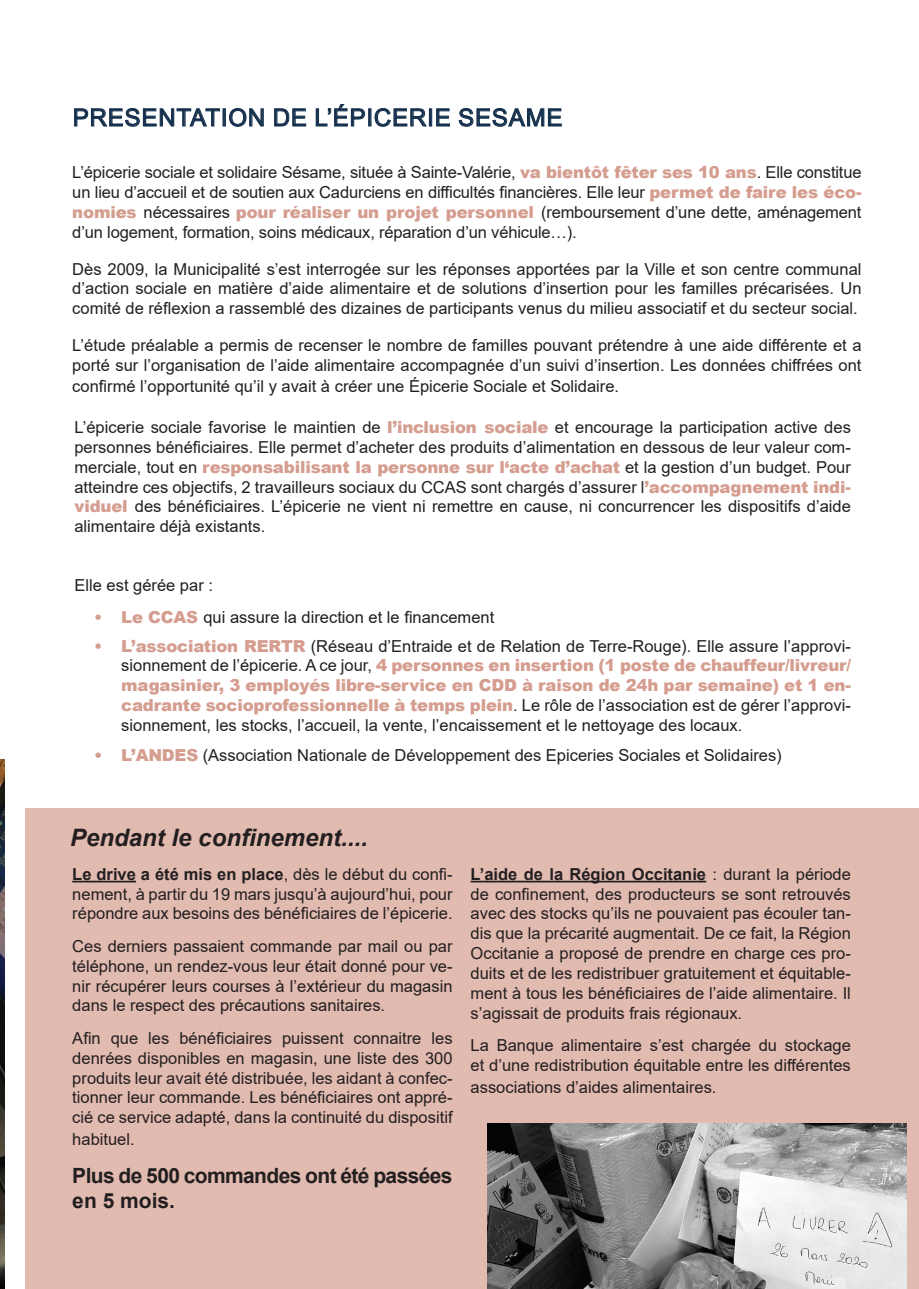
<style>
.page{position:relative;width:919px;height:1289px;background:#fff}
.page>*{position:absolute;margin:0;border:0;box-sizing:border-box;transform-origin:0 0}
.t1{font:24px "Arial";letter-spacing:.035em;color:#15304c}
.t2{font:italic 700 24px "Arial";color:#231f20}
.t3{font:700 21px/25.2px "Arial";letter-spacing:-.03em;color:#231f20}
.t4{font:16.5px/19.8px "Arial";color:#231f20;text-align:justify}
.s1{font-weight:900;color:#d59d8f}
.s2{font-weight:700}
</style>
<div class="page">
<img style="left:0;top:759px;width:4px;height:529px">
<svg style="left:74px;top:108px;width:146px;height:19px"></svg>
<div style="left:223px;top:108px;width:3px;height:18px;border:1px solid #15304c"></div>
<svg style="left:229px;top:108px;width:35px;height:19px"></svg>
<svg style="left:274px;top:108px;width:32px;height:19px"></svg>
<svg style="left:315px;top:104px;width:50px;height:23px"></svg>
<div style="left:368px;top:108px;width:3px;height:18px;border:1px solid #15304c"></div>
<svg style="left:374px;top:108px;width:53px;height:19px"></svg>
<div style="left:429px;top:108px;width:3px;height:18px;border:1px solid #15304c"></div>
<svg style="left:436px;top:108px;width:14px;height:19px"></svg>
<svg style="left:458px;top:108px;width:104px;height:19px"></svg>
<div style="left:26px;top:808px;width:892px;height:480px;background:#e1bab0"></div>
<hr style="left:72px;top:880px;width:64px;height:2px;background:#231f20">
<hr style="left:470px;top:880px;width:236px;height:2px;background:#231f20">
<img style="left:488px;top:1123px;width:418px;height:165px">
<h1 class="t1" style="left:73px;top:101px;width:119px">PRESENTAT</h1>
<h1 class="t1" style="left:221px;top:101px;width:144px">ION DE L’épice</h1>
<h1 class="t1" style="left:409px;top:101px;width:67px">rie ses</h1>
<h1 class="t1" style="left:508px;top:101px;width:35px">ame</h1>
<p class="t4" style="left:72px;top:162px;width:790px">L’épicerie sociale et solidaire Sésame, située à Sainte-Valérie, <span class="s1">va bientôt fêter ses 10 ans</span>. Elle constitue un lieu d’accueil et de soutien aux Cadurciens en difficultés financières. Elle leur <span class="s1">permet de faire les éco&shy;nomies</span> nécessaires <span class="s1">pour réaliser un projet personnel</span> (remboursement d’une dette, aménagement d’un logement, formation, soins médicaux, réparation d’un véhicule…).</p>
<p class="t4" style="left:72px;top:259px;width:790px">Dès 2009, la Municipalité s’est interrogée sur les réponses apportées par la Ville et son centre communal d’action sociale en matière d’aide alimentaire et de solutions d’insertion pour les familles précarisées. Un comité de réflexion a rassemblé des dizaines de participants venus du milieu associatif et du secteur social.</p>
<p class="t4" style="left:72px;top:335px;width:790px">L’étude préalable a permis de recenser le nombre de familles pouvant prétendre à une aide différente et a porté sur l’organisation de l’aide alimentaire accompagnée d’un suivi d’insertion. Les données chiffrées ont</p>
<p class="t4" style="left:72px;top:376px;width:548px">confirmé l’opportunité qu’il y avait à créer une Épicerie Sociale et Solidaire.</p>
<p class="t4" style="left:74px;top:417px;width:778px">L’épicerie sociale favorise le maintien de <span class="s1">l’inclusion sociale</span> et encourage la participation active des personnes bénéficiaires. Elle permet d’acheter des produits d’alimentation en dessous de leur valeur com&shy;merciale, tout en <span class="s1">responsabilisant la personne sur l‘acte d’achat</span> et la gestion d’un budget. Pour atteindre ces objectifs, 2 travailleurs sociaux du CCAS sont chargés d’assurer l<span class="s1">’accompagnement indi&shy;viduel</span> des bénéficiaires. L’épicerie ne vient ni remettre en cause, ni concurrencer les dispositifs d’aide alimentaire déjà existants.</p>
<p class="t4" style="left:74px;top:575px;width:140px">Elle est gérée par :</p>
<p class="t4" style="left:94px;top:607px;width:401px"><span class="s1">• Le CCAS</span> qui assure la direction et le financement</p>
<p class="t4" style="left:121px;top:635px;width:731px;text-indent:-27px"><span class="s1">• L’association RERTR</span> (Réseau d’Entraide et de Relation de Terre-Rouge). Elle assure l’approvi&shy;sionnement de l’épicerie. A ce jour, <span class="s1">4 personnes en insertion (1 poste de chauffeur/livreur/ magasinier, 3 employés libre-service en CDD à raison de 24h par semaine) et 1 en&shy;cadrante socioprofessionnelle à temps plein</span>. Le rôle de l’association est de gérer l’approvi&shy;sionnement, les stocks, l’accueil, la vente, l’encaissement et le nettoyage des locaux.</p>
<p class="t4" style="left:94px;top:745px;width:689px"><span class="s1">• L’ANDES</span> (Association Nationale de Développement des Epiceries Sociales et Solidaires)</p>
<h1 class="t2" style="left:70px;top:821px;width:299px">Pendant le confinement....</h1>
<p class="t4" style="left:72px;top:864px;width:382px"><span class="s2">Le drive a été mis en place</span>, dès le début du confi&shy;nement, à partir du 19 mars jusqu’à aujourd’hui, pour répondre aux besoins des bénéficiaires de l’épicerie.</p>
<p class="t4" style="left:72px;top:936px;width:382px">Ces derniers passaient commande par mail ou par téléphone, un rendez-vous leur était donné pour ve&shy;nir récupérer leurs courses à l’extérieur du magasin dans le respect des précautions sanitaires.</p>
<p class="t4" style="left:72px;top:1028px;width:382px">Afin que les bénéficiaires puissent connaitre les denrées disponibles en magasin, une liste des 300 produits leur avait été distribuée, les aidant à confec&shy;tionner leur commande. Les bénéficiaires ont appré&shy;cié ce service adapté, dans la continuité du dispositif</p>
<p class="t4" style="left:72px;top:1129px;width:64px">habituel.</p>
<p class="t3" style="left:72px;top:1163px;width:381px">Plus de 500 commandes ont été passées en 5 mois.</p>
<p class="t4" style="left:470px;top:864px;width:382px"><span class="s2">L’aide de la Région Occitanie</span> : durant la période de confinement, des producteurs se sont retrouvés avec des stocks qu’ils ne pouvaient pas écouler tan&shy;dis que la précarité augmentait. De ce fait, la Région Occitanie a proposé de prendre en charge ces pro&shy;duits et de les redistribuer gratuitement et équitable&shy;ment à tous les bénéficiaires de l’aide alimentaire. Il s’agissait de produits frais régionaux.</p>
<p class="t4" style="left:470px;top:1035px;width:382px">La Banque alimentaire s’est chargée du stockage et d’une redistribution équitable entre les différentes</p>
<p class="t4" style="left:470px;top:1076px;width:247px">associations d’aides alimentaires.</p>
</div>
